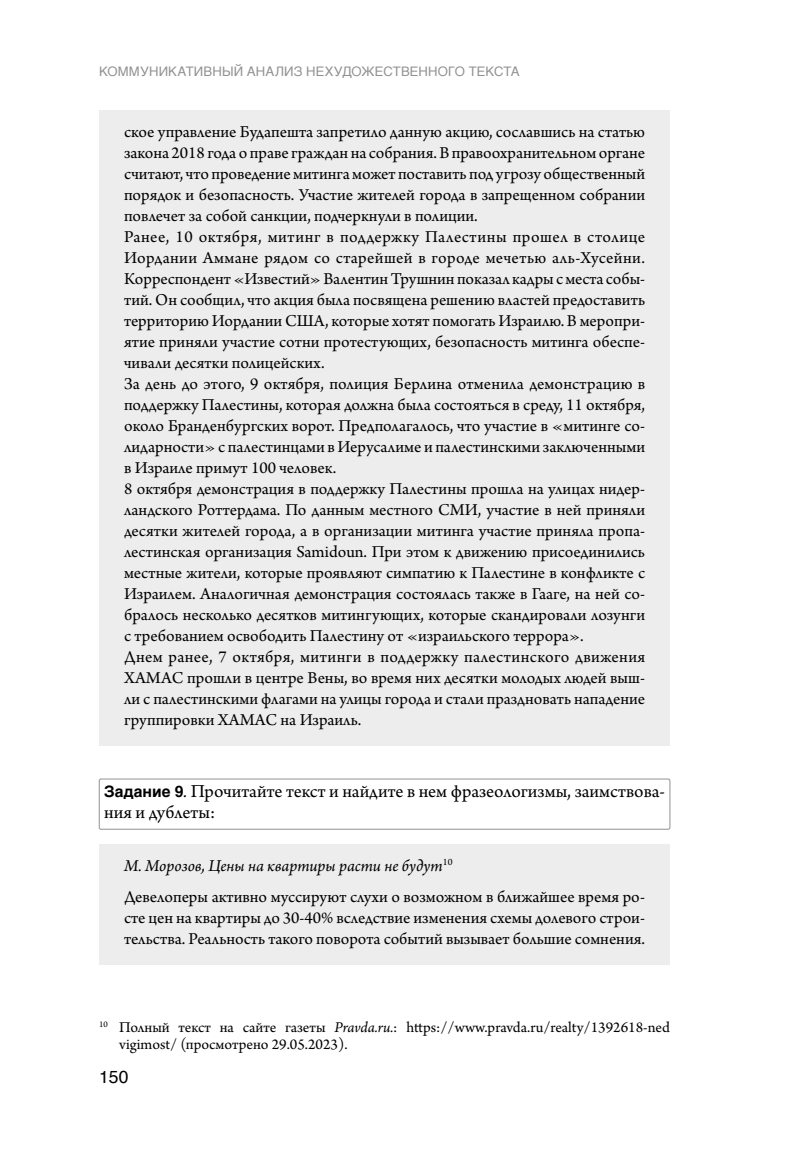
<style>
.page{position:relative;width:794px;height:1166px;background:#fff}
.page>*{position:absolute;margin:0;border:0;box-sizing:border-box;transform-origin:0 0}
.t1{font:19.25px/21px "Arno Pro";color:#000}
.t2{font:17.5px/21px "Arno Pro";color:#000}
.t3{font:17.5px "Helvetica";color:#000}
.t4{font:15.75px/17.5px "Arno Pro";color:#000}
.t5{font:13.12px "Helvetica";letter-spacing:.01em;color:#929292}
.s1{font-family:"Helvetica";font-weight:700;font-size:15.75px}
.s2{font-style:italic}
</style>
<div class="page">
<div style="left:99px;top:110px;width:571px;height:132px;background:#ededed"></div>
<div style="left:99px;top:215px;width:571px;height:174px;background:#ededed"></div>
<div style="left:99px;top:362px;width:571px;height:132px;background:#ededed"></div>
<div style="left:99px;top:467px;width:571px;height:195px;background:#ededed"></div>
<div style="left:99px;top:635px;width:571px;height:111px;background:#ededed"></div>
<div style="left:99px;top:778px;width:571px;height:51px;border:1px solid #929292;border-radius:2px"></div>
<div style="left:99px;top:844px;width:571px;height:47px;background:#ededed"></div>
<div style="left:99px;top:875px;width:571px;height:89px;background:#ededed"></div>
<p class="t5" style="left:99px;top:61px;width:422px">КОММУНИКАТИВНЫЙ АНАЛИЗ НЕХУДОЖЕСТВЕННОГО ТЕКСТА</p>
<p class="t2" style="left:124px;top:122px;width:523px">ское управление Будапешта запретило данную акцию, сославшись на статью закона 2018 года о праве граждан на собрания. В правоохранительном органе считают, что проведение митинга может поставить под угрозу общественный порядок и безопасность. Участие жителей города в запрещенном собрании повлечет за собой санкции, подчеркнули в полиции.<br>Ранее, 10 октября, митинг в поддержку Палестины прошел в столице Иордании Аммане рядом со старейшей в городе мечетью аль-Хусейни.<br>Корреспондент «Известий» Валентин Трушнин показал кадры с места собы&shy;тий. Он сообщил, что акция была посвящена решению властей предоставить территорию Иордании США, которые хотят помогать Израилю. В меропри&shy;ятие приняли участие сотни протестующих, безопасность митинга обеспе&shy;чивали десятки полицейских.<br>За день до этого, 9 октября, полиция Берлина отменила демонстрацию в поддержку Палестины, которая должна была состояться в среду, 11 октября, около Бранденбургских ворот. Предполагалось, что участие в «митинге со&shy;лидарности» с палестинцами в Иерусалиме и палестинскими заключенными в Израиле примут 100 человек.<br>8 октября демонстрация в поддержку Палестины прошла на улицах нидер&shy;ландского Роттердама. По данным местного СМИ, участие в ней приняли десятки жителей города, а в организации митинга участие приняла пропа&shy;лестинская организация Samidoun. При этом к движению присоединились местные жители, которые проявляют симпатию к Палестине в конфликте с Израилем. Аналогичная демонстрация состоялась также в Гааге, на ней со&shy;бралось несколько десятков митингующих, которые скандировали лозунги с требованием освободить Палестину от «израильского террора».<br>Днем ранее, 7 октября, митинги в поддержку палестинского движения ХАМАС прошли в центре Вены, во время них десятки молодых людей выш&shy;ли с палестинскими флагами на улицы города и стали праздновать нападение группировки ХАМАС на Израиль.</p>
<p class="t1" style="left:104px;top:782px;width:562px"><span class="s1">Задание 9</span><span class="s2">.</span> Прочитайте текст и найдите в нем фразеологизмы, заимствова&shy;ния и дублеты:</p>
<p class="t2" style="left:124px;top:851px;width:522px;line-height:31px"><span class="s2">М. Морозов, Цены на квартиры расти не будут</span><sup>10<br></sup>Девелоперы активно муссируют слухи о возможном в ближайшее время ро-</p>
<p class="t2" style="left:124px;top:908px;width:522px">сте цен на квартиры до 30-40% вследствие изменения схемы долевого строи&shy;тельства. Реальность такого поворота событий вызывает большие сомнения.</p>
<p class="t4" style="left:119px;top:1019px;width:552px;text-indent:-20px"><sup>10</sup> Полный текст на сайте газеты <span class="s2">Pravda.ru.</span>: https://www.pravda.ru/realty/1392618-ned vigimost/ (просмотрено 29.05.2023).</p>
<p class="t3" style="left:99px;top:1063px;width:31px">150</p>
</div>
